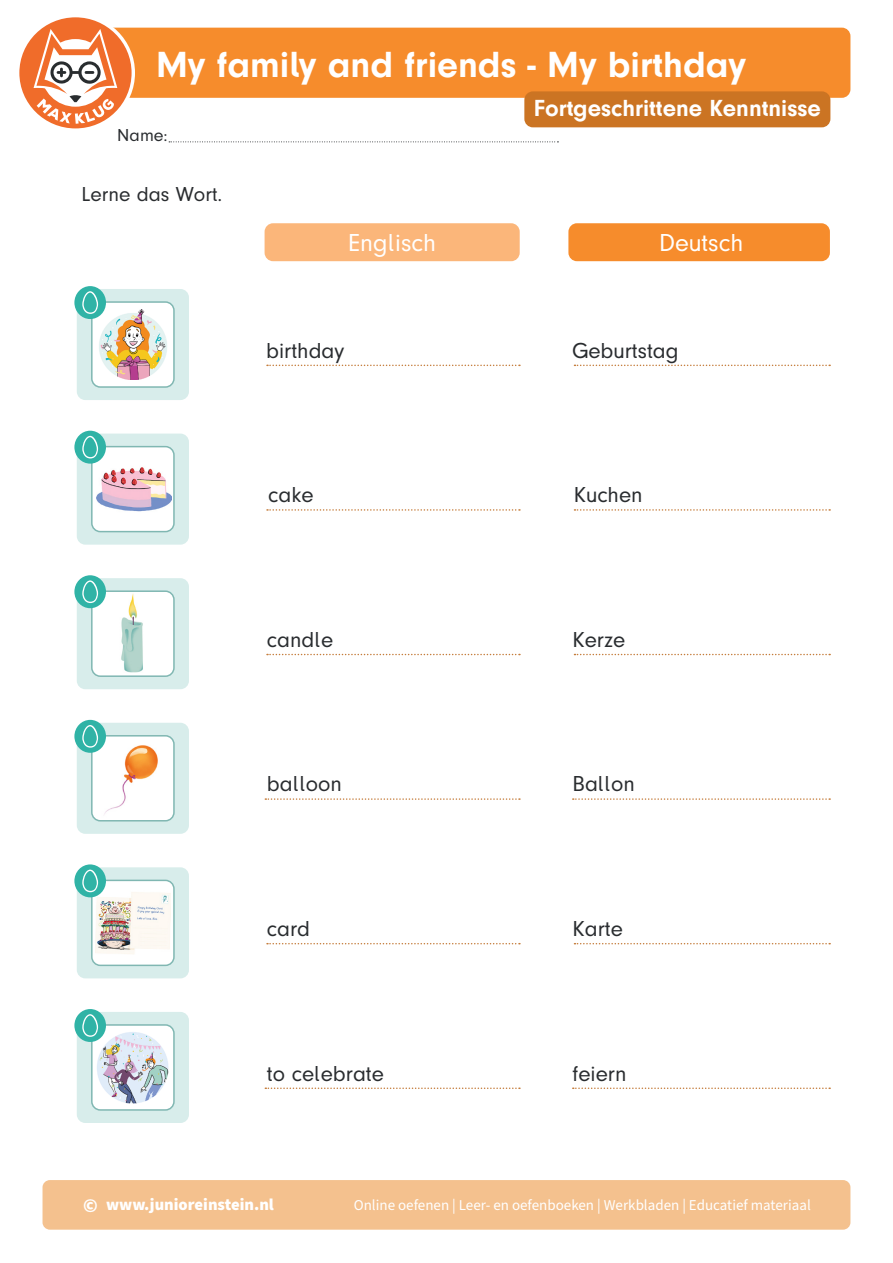
<style>
.page{position:relative;width:893px;height:1263px;background:#fff}
.page>*{position:absolute;margin:0;border:0;box-sizing:border-box;transform-origin:0 0}
.t1{font:700 37.5px "Mk Druckschrift N";color:#fff}
.t2{font:25.5px "Mk Druckschrift N";color:#fff}
.t3{font:700 24px "Mk Druckschrift N";color:#fff}
.t4{font:22.5px "Mk Druckschrift N";color:#292c2f}
.t5{font:21px "Mk Druckschrift N";color:#292c2f}
.t6{font:18px "Mk Druckschrift N";color:#292c2f}
.t7{font:900 16.5px "Source Sans Pro";color:#fff}
.t8{font:15px "Source Sans Pro";color:#fff}
.s1{font-size:19.5px}
</style>
<div class="page">
<div style="left:43px;top:1180px;width:807px;height:50px;background:#f4c18e;border-radius:7px"></div>
<div style="left:75px;top:28px;width:775px;height:70px;background:#f68c2c;border-radius:9px"></div>
<svg style="left:169px;top:141px;width:389px;height:1px"></svg>
<svg style="left:19px;top:17px;width:116px;height:112px"></svg>
<div style="left:524px;top:91px;width:306px;height:36px;background:#cb7423;border-radius:9px"></div>
<svg style="left:267px;top:365px;width:253px;height:1px"></svg>
<svg style="left:574px;top:365px;width:256px;height:1px"></svg>
<svg style="left:265px;top:798px;width:255px;height:2px"></svg>
<svg style="left:573px;top:798px;width:257px;height:2px"></svg>
<svg style="left:267px;top:509px;width:253px;height:2px"></svg>
<svg style="left:574px;top:509px;width:256px;height:2px"></svg>
<svg style="left:267px;top:943px;width:253px;height:1px"></svg>
<svg style="left:574px;top:943px;width:256px;height:1px"></svg>
<svg style="left:267px;top:654px;width:253px;height:1px"></svg>
<svg style="left:574px;top:654px;width:256px;height:1px"></svg>
<svg style="left:265px;top:1087px;width:255px;height:2px"></svg>
<svg style="left:573px;top:1087px;width:257px;height:2px"></svg>
<div style="left:265px;top:223px;width:255px;height:38px;background:#fbb67a;border-radius:9px"></div>
<div style="left:568px;top:223px;width:262px;height:38px;background:#f68c2c;border-radius:9px"></div>
<div style="left:77px;top:289px;width:112px;height:111px;background:#d8edeb;border-radius:9px"></div>
<div style="left:77px;top:723px;width:112px;height:111px;background:#d8edeb;border-radius:9px"></div>
<div style="left:77px;top:434px;width:112px;height:111px;background:#d8edeb;border-radius:9px"></div>
<div style="left:77px;top:867px;width:112px;height:111px;background:#d8edeb;border-radius:9px"></div>
<div style="left:77px;top:578px;width:112px;height:111px;background:#d8edeb;border-radius:9px"></div>
<div style="left:77px;top:1012px;width:112px;height:111px;background:#d8edeb;border-radius:9px"></div>
<div style="left:92px;top:302px;width:82px;height:85px;background:#fff;border-radius:9px"></div>
<img style="left:97px;top:309px;width:70px;height:71px">
<div style="left:91px;top:301px;width:84px;height:87px;border:2px solid #80b7b2;border-radius:9px"></div>
<div style="left:92px;top:736px;width:82px;height:85px;background:#fff;border-radius:9px"></div>
<img style="left:92px;top:741px;width:79px;height:77px">
<div style="left:91px;top:735px;width:84px;height:86px;border:2px solid #80b7b2;border-radius:9px"></div>
<div style="left:92px;top:447px;width:82px;height:85px;background:#fff;border-radius:9px"></div>
<img style="left:96px;top:452px;width:75px;height:60px">
<div style="left:91px;top:446px;width:84px;height:86px;border:2px solid #80b7b2;border-radius:9px"></div>
<div style="left:92px;top:880px;width:82px;height:85px;background:#fff;border-radius:9px"></div>
<img style="left:95px;top:885px;width:75px;height:69px">
<div style="left:91px;top:880px;width:84px;height:86px;border:2px solid #80b7b2;border-radius:9px"></div>
<img style="left:94px;top:593px;width:78px;height:80px">
<div style="left:91px;top:590px;width:84px;height:87px;border:2px solid #80b7b2;border-radius:9px"></div>
<div style="left:92px;top:1025px;width:82px;height:85px;background:#fff;border-radius:9px"></div>
<img style="left:97px;top:1032px;width:72px;height:71px">
<div style="left:91px;top:1024px;width:84px;height:87px;border:2px solid #80b7b2;border-radius:9px"></div>
<div style="left:74px;top:431px;width:32px;height:33px;background:#30b3a6;border-radius:50%"></div>
<svg style="left:82px;top:436px;width:16px;height:22px"></svg>
<div style="left:74px;top:286px;width:32px;height:33px;background:#30b3a6;border-radius:50%"></div>
<svg style="left:82px;top:291px;width:16px;height:23px"></svg>
<div style="left:74px;top:575px;width:32px;height:33px;background:#30b3a6;border-radius:50%"></div>
<svg style="left:82px;top:580px;width:16px;height:23px"></svg>
<div style="left:74px;top:720px;width:32px;height:33px;background:#30b3a6;border-radius:50%"></div>
<svg style="left:82px;top:725px;width:16px;height:23px"></svg>
<div style="left:74px;top:864px;width:32px;height:33px;background:#30b3a6;border-radius:50%"></div>
<svg style="left:82px;top:869px;width:16px;height:23px"></svg>
<div style="left:74px;top:1009px;width:32px;height:33px;background:#30b3a6;border-radius:50%"></div>
<svg style="left:82px;top:1014px;width:16px;height:23px"></svg>
<p class="t1" style="left:156px;top:43px;width:591px">My family and friends - My birthday</p>
<p class="t6" style="left:117px;top:125px;width:52px">Name:</p>
<p class="t5" style="left:81px;top:183px;width:142px">Lerne das Wort.</p>
<p class="t3" style="left:534px;top:95px;width:288px">Fortgeschrittene Kenntnisse</p>
<p class="t2" style="left:348px;top:228px;width:90px">Englisch</p>
<p class="t2" style="left:659px;top:228px;width:86px">Deutsch</p>
<p class="t4" style="left:266px;top:338px;width:80px">birthday</p>
<p class="t4" style="left:572px;top:338px;width:108px">Geburtstag</p>
<p class="t4" style="left:268px;top:483px;width:47px">cake</p>
<p class="t4" style="left:574px;top:483px;width:70px">Kuchen</p>
<p class="t4" style="left:267px;top:627px;width:68px">candle</p>
<p class="t4" style="left:573px;top:627px;width:54px">Kerze</p>
<p class="t4" style="left:267px;top:772px;width:77px">balloon</p>
<p class="t4" style="left:573px;top:772px;width:64px">Ballon</p>
<p class="t4" style="left:267px;top:916px;width:45px">card</p>
<p class="t4" style="left:573px;top:916px;width:52px">Karte</p>
<p class="t4" style="left:267px;top:1061px;width:119px">to celebrate</p>
<p class="t4" style="left:573px;top:1061px;width:55px">feiern</p>
<p class="t7" style="left:83px;top:1193px;width:192px"><span class="s1">©</span> www.junioreinstein.nl</p>
<p class="t8" style="left:354px;top:1195px;width:458px">Online oefenen | Leer- en oefenboeken | Werkbladen | Educatief materiaal</p>
</div>
